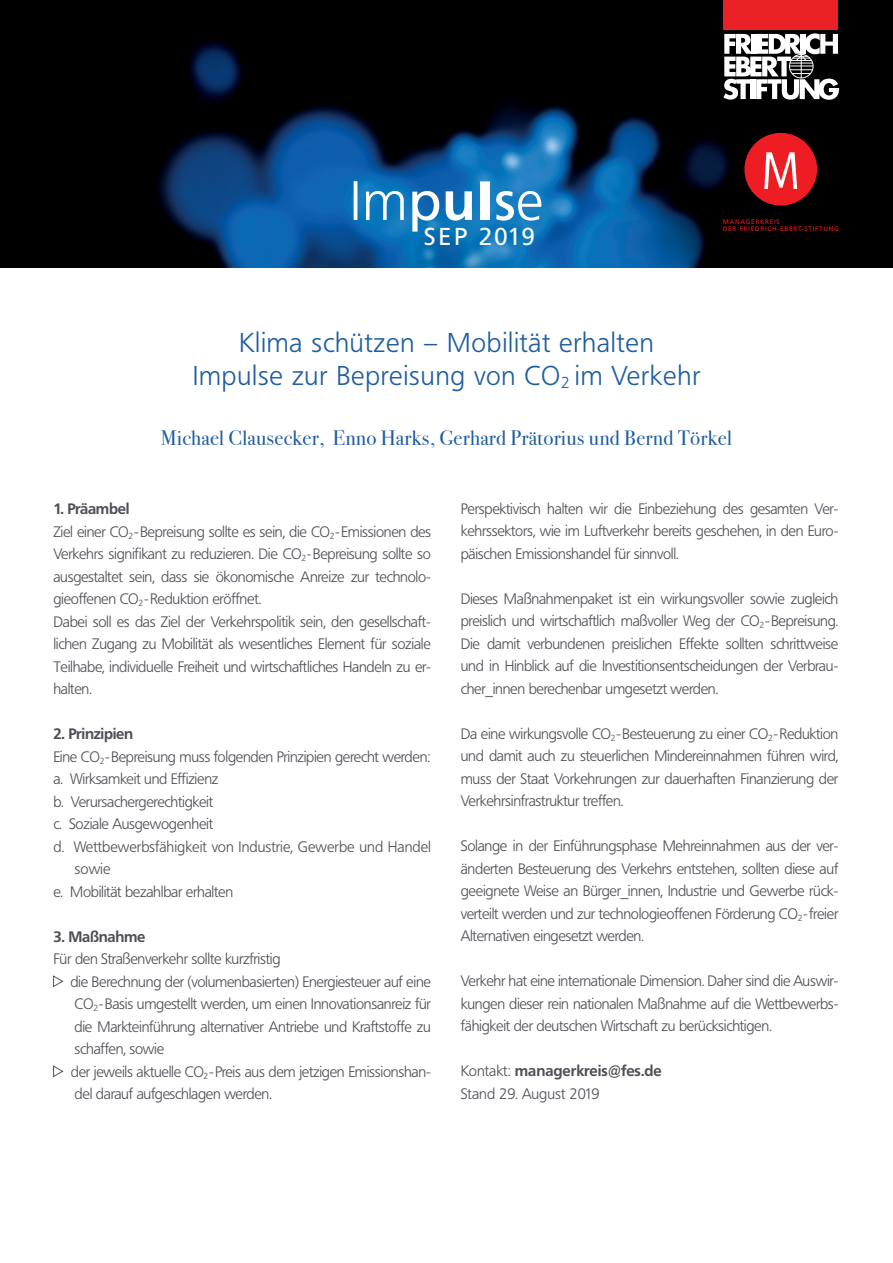
<style>
.page{position:relative;width:893px;height:1263px;background:#fff}
.page>*{position:absolute;margin:0;border:0;box-sizing:border-box;transform-origin:0 0}
.t1{font:300 27px "Frutiger BQ";letter-spacing:.03em;color:#1f5da1}
.t2{font:24.3px "Frutiger BQ";letter-spacing:.1em;color:#fff}
.t3{font:21px "Bodoni Svty Two ITCTT";letter-spacing:.01em;color:#1f5da1}
.t4{font:300 15px/22.5px "Frutiger BQ";letter-spacing:-.02em;color:#4d4f56;text-align:justify}
.t5{font:300 15px/22.5px "Frutiger BQ";color:#4d4f56}
.t6{font:700 15px "Frutiger BQ";letter-spacing:-.02em;color:#4d4f56}
.t7{font:700 15px "Frutiger BQ";color:#4d4f56}
.t8{font:6.6px/7.8px "Frutiger LT Std";letter-spacing:.1em;color:#ee1d23}
.s1{font-weight:300}
</style>
<div class="page">
<svg style="left:53px;top:975px;width:10px;height:12px"></svg>
<svg style="left:53px;top:1065px;width:10px;height:12px"></svg>
<img style="left:0;top:0;width:893px;height:268px">
<svg style="left:744px;top:130px;width:74px;height:78px;background:#ac282b"></svg>
<div style="left:723px;top:0;width:115px;height:29px;background:#eb2225"></div>
<svg style="left:723px;top:33px;width:116px;height:67px"></svg>
<svg style="left:354px;top:181px;width:187px;height:51px"></svg>
<p class="t2" style="left:424px;top:222px;width:112px">SEP 2019</p>
<p class="t8" style="left:723px;top:217px;width:118px">MANAGERKREIS<br>DER FRIEDRICH-EBERT-STIFTUNG</p>
<p class="t1" style="left:239px;top:327px;width:416px">Klima schützen – Mobilität erhalten</p>
<p class="t1" style="left:193px;top:360px;width:509px">Impulse zur Bepreisung von CO<sub>2</sub> im Verkehr</p>
<p class="t3" style="left:161px;top:421px;width:573px">Michael Clausecker, Enno Harks, Gerhard Prätorius und Bernd Törkel</p>
<p class="t6" style="left:53px;top:500px;width:78px">1. Präambel</p>
<p class="t4" style="left:53px;top:520px;width:379px">Ziel einer CO<sub>2</sub>-Bepreisung sollte es sein, die CO<sub>2</sub>-Emissionen des Verkehrs signifikant zu reduzieren. Die CO<sub>2</sub>-Bepreisung sollte so ausgestaltet sein, dass sie ökonomische Anreize zur technolo&shy;gieoffenen CO<sub>2</sub>-Reduktion eröffnet.</p>
<p class="t4" style="left:53px;top:610px;width:379px">Dabei soll es das Ziel der Verkehrspolitik sein, den gesellschaft&shy;lichen Zugang zu Mobilität als wesentliches Element für soziale Teilhabe, individuelle Freiheit und wirtschaftliches Handeln zu er&shy;halten.</p>
<p class="t6" style="left:53px;top:725px;width:81px">2. Prinzipien</p>
<p class="t4" style="left:53px;top:745px;width:378px">Eine CO<sub>2</sub>-Bepreisung muss folgenden Prinzipien gerecht werden:</p>
<p class="t4" style="left:53px;top:768px;width:166px">a. Wirksamkeit und Effizienz</p>
<p class="t4" style="left:53px;top:790px;width:161px">b. Verursachergerechtigkeit</p>
<p class="t4" style="left:53px;top:813px;width:161px">c. Soziale Ausgewogenheit</p>
<p class="t5" style="left:75px;top:835px;width:358px;text-indent:-21px">d. Wettbewerbsfähigkeit von Industrie, Gewerbe und Handel sowie</p>
<p class="t4" style="left:53px;top:880px;width:181px">e. Mobilität bezahlbar erhalten</p>
<p class="t6" style="left:53px;top:927px;width:94px">3. Maßnahme</p>
<p class="t4" style="left:53px;top:948px;width:229px">Für den Straßenverkehr sollte kurzfristig</p>
<p class="t4" style="left:70px;top:970px;width:362px">die Berechnung der (volumenbasierten) Energiesteuer auf eine CO<sub>2</sub>-Basis umgestellt werden, um einen Innovationsanreiz für die Markteinführung alternativer Antriebe und Kraftstoffe zu schaffen, sowie</p>
<p class="t4" style="left:71px;top:1060px;width:362px">der jeweils aktuelle CO<sub>2</sub>-Preis aus dem jetzigen Emissionshan&shy;del darauf aufgeschlagen werden.</p>
<p class="t4" style="left:461px;top:497px;width:379px">Perspektivisch halten wir die Einbeziehung des gesamten Ver&shy;kehrssektors, wie im Luftverkehr bereits geschehen, in den Euro&shy;päischen Emissionshandel für sinnvoll.</p>
<p class="t4" style="left:461px;top:587px;width:379px">Dieses Maßnahmenpaket ist ein wirkungsvoller sowie zugleich preislich und wirtschaftlich maßvoller Weg der CO<sub>2</sub>-Bepreisung.<br>Die damit verbundenen preislichen Effekte sollten schrittweise und in Hinblick auf die Investitionsentscheidungen der Verbrau&shy;cher_innen berechenbar umgesetzt werden.</p>
<p class="t4" style="left:461px;top:722px;width:379px">Da eine wirkungsvolle CO<sub>2</sub>-Besteuerung zu einer CO<sub>2</sub>-Reduktion und damit auch zu steuerlichen Mindereinnahmen führen wird, muss der Staat Vorkehrungen zur dauerhaften Finanzierung der Verkehrsinfrastruktur treffen.</p>
<p class="t4" style="left:461px;top:835px;width:379px">Solange in der Einführungsphase Mehreinnahmen aus der ver&shy;änderten Besteuerung des Verkehrs entstehen, sollten diese auf geeignete Weise an Bürger_innen, Industrie und Gewerbe rück&shy;verteilt werden und zur technologieoffenen Förderung CO<sub>2</sub>-freier Alternativen eingesetzt werden.</p>
<p class="t4" style="left:461px;top:970px;width:379px">Verkehr hat eine internationale Dimension. Daher sind die Auswir&shy;kungen dieser rein nationalen Maßnahme auf die Wettbewerbs&shy;fähigkeit der deutschen Wirtschaft zu berücksichtigen.</p>
<p class="t7" style="left:461px;top:1062px;width:202px"><span class="s1">Kontakt:</span> managerkreis@fes.de</p>
<p class="t5" style="left:461px;top:1082px;width:140px">Stand 29. August 2019</p>
</div>
